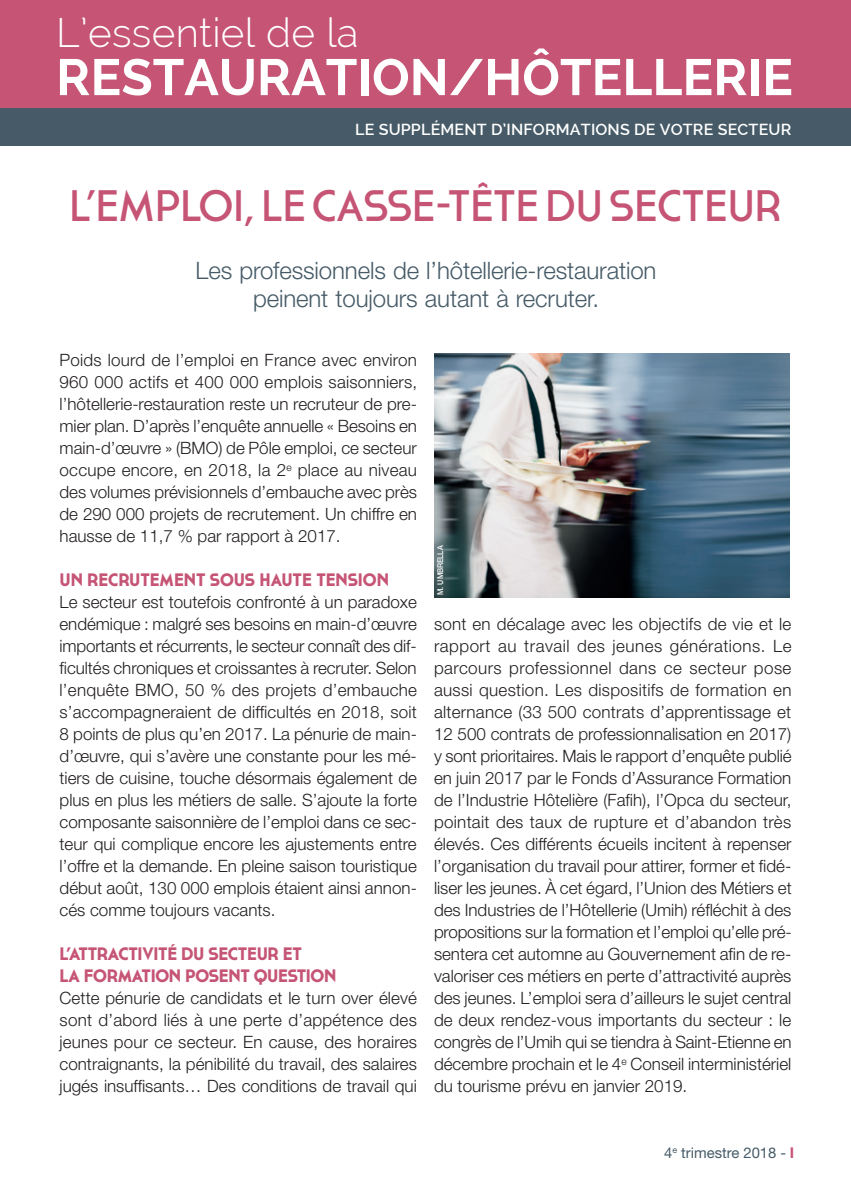
<style>
.page{position:relative;width:851px;height:1191px;background:#fff}
.page>*{position:absolute;margin:0;border:0;box-sizing:border-box;transform-origin:0 0}
.t1{font:700 51px "Raleway";color:#fff}
.t2{font:44px "Cassannet";letter-spacing:-.005em;color:#c55475}
.t3{font:300 40.4px "Raleway";letter-spacing:.01em;color:#fff}
.t4{font:300 24px/28px "Helvetica Neue LT Std";letter-spacing:-.005em;color:#465b67;text-align:center}
.t5{font:700 18px/22px "Cassannet";letter-spacing:-.015em;color:#c55475}
.t6{font:300 17px/22px "Helvetica Neue LT Std";color:#231f20;text-align:justify}
.t7{font:600 16px "Raleway";letter-spacing:.01em;color:#fff}
.t8{font:14.8px "Helvetica Neue LT Std";color:#465b67}
.t9{font:500 8px "Helvetica Neue LT Std";letter-spacing:-.01em;color:#fff;scale:.9 1}
.s1{font-weight:700;color:#c55475}
</style>
<div class="page">
<img style="left:434px;top:354px;width:355px;height:244px">
<div style="left:0;top:0;width:850px;height:109px;background:#c55475"></div>
<div style="left:0;top:108px;width:850px;height:38px;background:#465b67"></div>
<h3 class="t3" style="left:56px;top:9px;width:304px">L’essentiel de la</h3>
<h1 class="t1" style="left:56px;top:48px;width:738px">RESTAURATION/HÔTELLERIE</h1>
<p class="t7" style="left:355px;top:120px;width:437px">LE SUPPLÉMENT D’INFORMATIONS DE VOTRE SECTEUR</p>
<h2 class="t2" style="left:69px;top:179px;width:714px">L’EMPLOI, LE CASSE-TÊTE DU SECTEUR</h2>
<h3 class="t4" style="left:195px;top:255px;width:462px">Les professionnels de l’hôtellerie-restauration peinent toujours autant à recruter.</h3>
<p class="t6" style="left:60px;top:349px;width:359px">Poids lourd de l’emploi en France avec environ 960 000 actifs et 400 000 emplois saisonniers, l’hôtellerie-restauration reste un recruteur de pre&shy;mier plan. D’après l’enquête annuelle « Besoins en main-d’œuvre » (BMO) de Pôle emploi, ce secteur occupe encore, en 2018, la 2<sup>e</sup> place au niveau des volumes prévisionnels d’embauche avec près de 290 000 projets de recrutement. Un chiffre en hausse de 11,7 % par rapport à 2017.</p>
<p class="t5" style="left:60px;top:569px;width:331px">UN RECRUTEMENT SOUS HAUTE TENSION</p>
<p class="t6" style="left:60px;top:591px;width:359px">Le secteur est toutefois confronté à un paradoxe endémique : malgré ses besoins en main-d’œuvre importants et récurrents, le secteur connaît des dif&shy;ficultés chroniques et croissantes à recruter. Selon l’enquête BMO, 50 % des projets d’embauche s’accompagneraient de difficultés en 2018, soit 8 points de plus qu’en 2017. La pénurie de main&shy;d’œuvre, qui s’avère une constante pour les mé&shy;tiers de cuisine, touche désormais également de plus en plus les métiers de salle. S’ajoute la forte composante saisonnière de l’emploi dans ce sec&shy;teur qui complique encore les ajustements entre l’offre et la demande. En pleine saison touristique début août, 130 000 emplois étaient ainsi annon&shy;cés comme toujours vacants.</p>
<p class="t5" style="left:60px;top:943px;width:278px">L’ATTRACTIVITÉ DU SECTEUR ET<br>LA FORMATION POSENT QUESTION</p>
<p class="t6" style="left:60px;top:987px;width:359px">Cette pénurie de candidats et le turn over élevé sont d’abord liés à une perte d’appétence des jeunes pour ce secteur. En cause, des horaires contraignants, la pénibilité du travail, des salaires jugés insuffisants… Des conditions de travail qui</p>
<p class="t9" style="left:435px;top:595px;width:56px;rotate:-90deg">M. UMBRELLA</p>
<p class="t6" style="left:434px;top:613px;width:359px">sont en décalage avec les objectifs de vie et le rapport au travail des jeunes générations. Le parcours professionnel dans ce secteur pose aussi question. Les dispositifs de formation en alternance (33 500 contrats d’apprentissage et 12 500 contrats de professionnalisation en 2017) y sont prioritaires. Mais le rapport d’enquête publié en juin 2017 par le Fonds d’Assurance Formation de l’Industrie Hôtelière (Fafih), l’Opca du secteur, pointait des taux de rupture et d’abandon très élevés. Ces différents écueils incitent à repenser l’organisation du travail pour attirer, former et fidé&shy;liser les jeunes. À cet égard, l’Union des Métiers et des Industries de l’Hôtellerie (Umih) réfléchit à des propositions sur la formation et l’emploi qu’elle pré&shy;sentera cet automne au Gouvernement afin de re&shy;valoriser ces métiers en perte d’attractivité auprès des jeunes. L’emploi sera d’ailleurs le sujet central de deux rendez-vous importants du secteur : le congrès de l’Umih qui se tiendra à Saint-Etienne en décembre prochain et le 4<sup>e</sup> Conseil interministériel du tourisme prévu en janvier 2019.</p>
<p class="t8" style="left:664px;top:1144px;width:132px">4<sup>e</sup> trimestre 2018 - <span class="s1">I</span></p>
</div>
